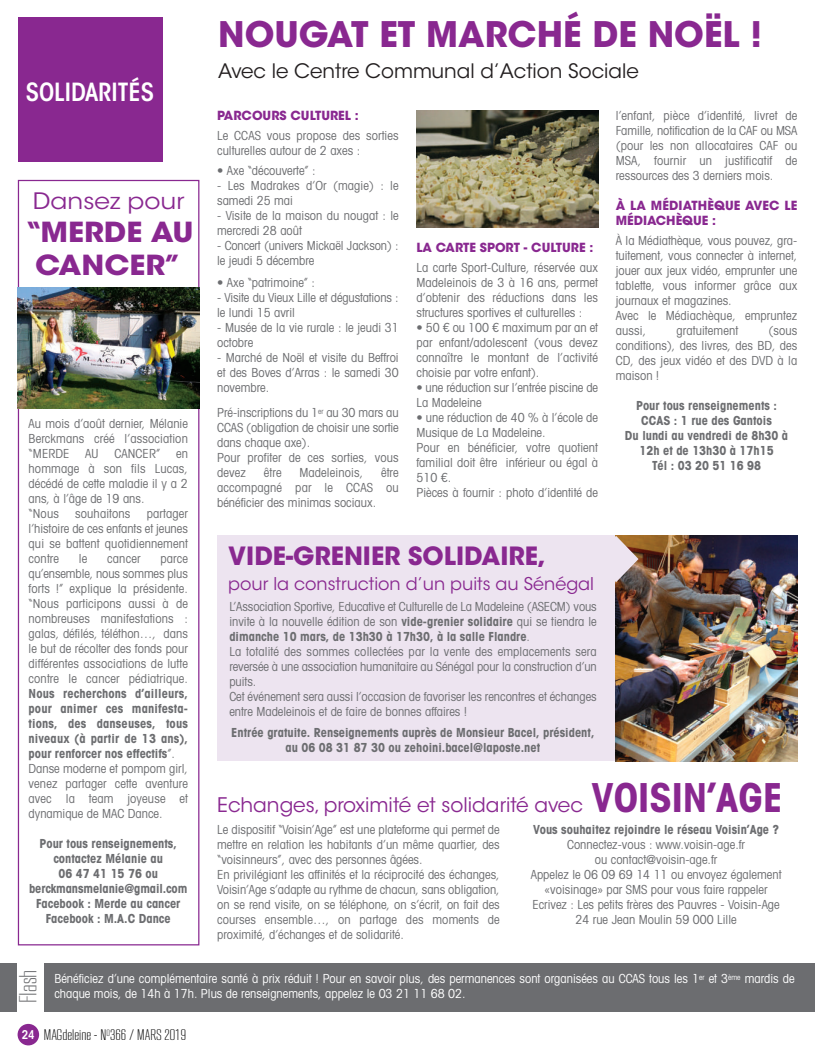
<style>
.page{position:relative;width:815px;height:1063px;background:#fff}
.page>*{position:absolute;margin:0;border:0;box-sizing:border-box;transform-origin:0 0}
.t1{font:700 35px "ITC Avant Garde Std";color:#892890}
.t2{font:700 27.5px/33px "ITC Avant Garde Std";color:#892890;text-align:center;scale:1.1 1}
.t3{font:700 25px "ITC Avant Garde Std";color:#892890}
.t4{font:600 condensed 24.88px "ITC Avant Garde Std";color:#fff}
.t5{font:300 24.5px "RB No 2";color:#6c6d70}
.t6{font:22.5px "ITC Avant Garde Std";color:#892890;scale:1.1 1}
.t7{font:20px "ITC Avant Garde Std";color:#892890}
.t8{font:19.88px "ITC Avant Garde Std";color:#231f20}
.t9{font:17.5px "ITC Avant Garde Std";color:#892890}
.t10{font:300 15.12px "RB No 2";color:#000}
.t11{font:condensed 12.5px/15px "Avant Garde LT";color:#6c6d70}
.t12{font:700 condensed 12.5px/15px "Avant Garde LT";color:#6c6d70;text-align:center}
.t13{font:condensed 12.5px/15px "Avant Garde LT";color:#fff}
.t14{font:700 12.5px/15px "ITC Avant Garde Std";color:#892890}
.s1{font-weight:400}
.s2{font-weight:700}
.s3{font-family:"Avant Garde LT";font-weight:700;font-stretch:condensed;font-size:40px}
.s4{font-family:"ITC Avant Garde Std";font-weight:600;font-stretch:condensed;font-size:12px;color:#fff}
</style>
<div class="page">
<div style="left:18px;top:180px;width:181px;height:765px;border:1px solid #892890"></div>
<div style="left:18px;top:18px;width:144px;height:144px;background:#892890"></div>
<div style="left:18px;top:1024px;width:21px;height:21px;background:#892890;border-radius:50%"></div>
<div style="left:0;top:963px;width:815px;height:49px;background:#6c6d70"></div>
<div style="left:18px;top:961px;width:26px;height:51px;background:#fff"></div>
<img style="left:416px;top:111px;width:182px;height:117px">
<img style="left:18px;top:288px;width:181px;height:120px">
<div style="left:217px;top:535px;width:580px;height:226px;background:#ede4f0"></div>
<img style="left:616px;top:535px;width:181px;height:226px">
<svg style="left:615px;top:536px;width:24px;height:46px"></svg>
<h3 class="t4" style="left:26px;top:82px;width:130px">SOLIDARITÉS</h3>
<h3 class="t6" style="left:33px;top:192px;width:139px">Dansez pour</h3>
<h2 class="t2" style="left:24px;top:218px;width:156px">“MERDE AU<br>CANCER”</h2>
<p class="t11" style="left:29px;top:417px;width:161px;text-align:justify">Au mois d’août dernier, Mélanie Berckmans créé l’association “MERDE</p>
<p class="t11" style="left:85px;top:447px;width:15px">AU</p>
<p class="t11" style="left:114px;top:447px;width:47px">CANCER”</p>
<p class="t11" style="left:29px;top:447px;width:161px;text-indent:147px">en hommage à son fils Lucas, décédé de cette maladie il y a 2 ans, à l’âge de 19 ans.<br>“Nous</p>
<p class="t11" style="left:75px;top:507px;width:57px">souhaitons</p>
<p class="t11" style="left:29px;top:507px;width:161px;text-align:justify;text-indent:118px">partager l’histoire de ces enfants et jeunes qui se battent quotidiennement contre</p>
<p class="t11" style="left:79px;top:552px;width:10px">le</p>
<p class="t11" style="left:107px;top:552px;width:35px">cancer</p>
<p class="t11" style="left:29px;top:552px;width:161px;text-align:justify;text-indent:132px">parce qu’ensemble, nous sommes plus forts !” explique la présidente. “Nous participons aussi à de nombreuses manifestations : galas, défilés, téléthon…, dans le but de récolter des fonds pour différentes associations de lutte contre le cancer pédiatrique.</p>
<p class="t12" style="left:29px;top:687px;width:161px;text-align:left">Nous recherchons d’ailleurs, pour animer ces manifesta&shy;tions, des danseuses, tous niveaux (à partir de 13 ans), pour renforcer nos effectifs<span class="s1">”.<br>Danse moderne et pompom girl, venez partager cette aventure avec la team joyeuse et dynamique de MAC Dance.</span></p>
<p class="t12" style="left:29px;top:837px;width:160px">Pour tous renseignements, contactez Mélanie au<br>06 47 41 15 76 ou berckmansmelanie@gmail.com<br>Facebook : Merde au cancer<br>Facebook : M.A.C Dance</p>
<h1 class="t1" style="left:218px;top:21px;width:545px">NOUGAT ET MARCHÉ DE NOËL !</h1>
<h3 class="t8" style="left:218px;top:63px;width:422px">Avec le Centre Communal d’Action Sociale</h3>
<p class="t14" style="left:217px;top:109px;width:143px">PARCOURS CULTUREL :</p>
<p class="t11" style="left:217px;top:129px;width:183px">Le CCAS vous propose des sorties culturelles autour de 2 axes :</p>
<p class="t11" style="left:217px;top:164px;width:100px">• Axe “découverte” :</p>
<p class="t11" style="left:217px;top:179px;width:183px">- Les Madrakes d’Or (magie) : le samedi 25 mai</p>
<p class="t11" style="left:217px;top:209px;width:183px">- Visite de la maison du nougat : le mercredi 28 août</p>
<p class="t11" style="left:217px;top:239px;width:183px">- Concert (univers Mickaël Jackson) : le jeudi 5 décembre</p>
<p class="t11" style="left:217px;top:276px;width:99px">• Axe “patrimoine” :</p>
<p class="t11" style="left:217px;top:291px;width:183px">- Visite du Vieux Lille et dégustations : le lundi 15 avril</p>
<p class="t11" style="left:217px;top:321px;width:183px">- Musée de la vie rurale : le jeudi 31 octobre</p>
<p class="t11" style="left:217px;top:351px;width:183px;text-align:justify">- Marché de Noël et visite du Beffroi et des Boves d’Arras : le samedi 30 novembre.</p>
<p class="t11" style="left:217px;top:406px;width:183px">Pré-inscriptions du 1<sup>er</sup> au 30 mars au<br>CCAS (obligation de choisir une sortie dans chaque axe).<br>Pour profiter de ces sorties, vous devez</p>
<p class="t11" style="left:217px;top:466px;width:183px;text-align:justify;text-indent:164px">être accompagné par le CCAS ou bénéficier des minimas sociaux.</p>
<p class="t11" style="left:264px;top:466px;width:19px">être</p>
<p class="t11" style="left:299px;top:466px;width:65px">Madeleinois,</p>
<p class="t14" style="left:416px;top:241px;width:178px">LA CARTE SPORT - CULTURE :</p>
<p class="t11" style="left:416px;top:261px;width:183px;text-align:justify">La carte Sport-Culture, réservée aux Madeleinois de 3 à 16 ans, permet d’obtenir des réductions dans les structures sportives et culturelles :</p>
<p class="t11" style="left:416px;top:321px;width:183px;text-align:justify">• 50 € ou 100 € maximum par an et par enfant/adolescent (vous devez connaître le montant de l’activité choisie par votre enfant).</p>
<p class="t11" style="left:416px;top:381px;width:183px">• une réduction sur l’entrée piscine de<br>La Madeleine</p>
<p class="t11" style="left:416px;top:411px;width:183px">• une réduction de 40 % à l’école de<br>Musique de La Madeleine.<br>Pour en bénéficier, votre quotient familial doit être inférieur ou égal à<br>510 €.<br>Pièces à fournir : photo d’identité de</p>
<h3 class="t3" style="left:228px;top:547px;width:319px">VIDE-GRENIER SOLIDAIRE,</h3>
<h3 class="t9" style="left:228px;top:577px;width:367px">pour la construction d’un puits au Sénégal</h3>
<p class="t11" style="left:229px;top:600px;width:369px">L’Association Sportive, Educative et Culturelle de La Madeleine (ASECM) vous invite à la nouvelle édition de son <span class="s2">vide-grenier solidaire</span> qui se tiendra le <span class="s2">dimanche 10 mars, de 13h30 à 17h30, à la salle Flandre</span>.<br>La totalité des sommes collectées par la vente des emplacements sera reversée à une association humanitaire au Sénégal pour la construction d’un puits.<br>Cet événement sera aussi l’occasion de favoriser les rencontres et échanges entre Madeleinois et de faire de bonnes affaires !</p>
<p class="t11" style="left:616px;top:109px;width:183px;text-align:justify">l’enfant, pièce d’identité, livret de Famille, notification de la CAF ou MSA (pour les non allocataires CAF ou MSA, fournir un justificatif de ressources des 3 derniers mois.</p>
<p class="t14" style="left:616px;top:199px;width:183px">À LA MÉDIATHÈQUE AVEC LE<br>MÉDIACHÈQUE :</p>
<p class="t11" style="left:616px;top:234px;width:183px">À la Médiathèque, vous pouvez, gra&shy;tuitement, vous connecter à internet, jouer aux jeux vidéo, emprunter une tablette, vous informer grâce aux journaux et magazines.<br>Avec le Médiachèque, empruntez aussi,</p>
<p class="t11" style="left:616px;top:324px;width:183px;text-align:justify;text-indent:153px">(sous conditions), des livres, des BD, des CD, des jeux vidéo et des DVD à la maison !</p>
<p class="t12" style="left:625px;top:399px;width:165px">Pour tous renseignements :<br>CCAS : 1 rue des Gantois<br>Du lundi au vendredi de 8h30 à<br>12h et de 13h30 à 17h15<br>Tél : 03 20 51 16 98</p>
<p class="t11" style="left:676px;top:324px;width:63px">gratuitement</p>
<p class="t12" style="left:231px;top:726px;width:365px">Entrée gratuite. Renseignements auprès de Monsieur Bacel, président, au 06 08 31 87 30 ou zehoini.bacel@laposte.net</p>
<h3 class="t7" style="left:217px;top:797px;width:567px">Echanges, proximité et solidarité avec <span class="s3">VOISIN’AGE</span></h3>
<p class="t11" style="left:217px;top:824px;width:284px">Le dispositif “Voisin’Age” est une plateforme qui permet de mettre en relation les habitants d’un même quartier, des “voisinneurs”, avec des personnes âgées.<br>En privilégiant les affinités et la réciprocité des échanges, Voisin’Age s’adapte au rythme de chacun, sans obligation, on se rend visite, on se téléphone, on s’écrit, on fait des courses ensemble…, on partage des moments de proximité, d’échanges et de solidarité.</p>
<p class="t12" style="left:533px;top:824px;width:247px">Vous souhaitez rejoindre le réseau Voisin’Age ?</p>
<p class="t11" style="left:531px;top:839px;width:252px;text-align:center">Connectez-vous : www.voisin-age.fr<br>ou contact@voisin-age.fr<br>Appelez le 06 09 69 14 11 ou envoyez également «voisinage» par SMS pour vous faire rappeler Ecrivez : Les petits frères des Pauvres - Voisin-Age 24 rue Jean Moulin 59 000 Lille</p>
<h3 class="t5" style="left:19px;top:1003px;width:35px;rotate:-90deg">Flash</h3>
<p class="t13" style="left:54px;top:973px;width:742px">Bénéficiez d’une complémentaire santé à prix réduit ! Pour en savoir plus, des permanences sont organisées au CCAS tous les 1<sup>er</sup> et 3<sup>ème</sup> mardis de chaque mois, de 14h à 17h. Plus de renseignements, appelez le 03 21 11 68 02.</p>
<p class="t10" style="left:22px;top:1030px;width:166px"><span class="s4">24</span> MAGdeleine - N<sup>O</sup>366 / MARS 2019</p>
</div>
